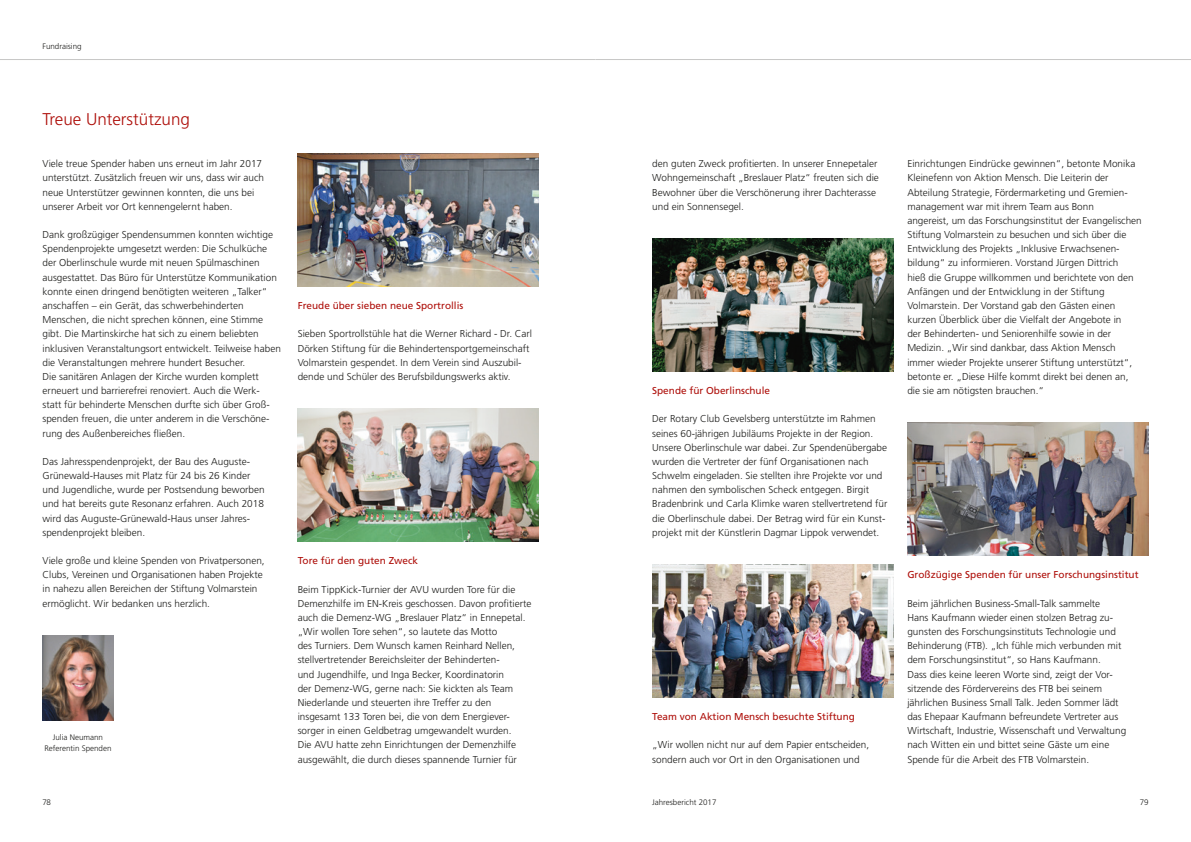
<style>
.page{position:relative;width:1191px;height:842px;background:#fff}
.page>*{position:absolute;margin:0;border:0;box-sizing:border-box;transform-origin:0 0}
.t1{font:300 17px "Frutiger LT Std";color:#ae0f0a}
.t2{font:300 10px/14.2px "Frutiger LT Std";color:#1d1d1b}
.t3{font:10px "Frutiger LT Std";color:#ae0f0a}
.t4{font:300 8px/11px "Frutiger LT Std";color:#1d1d1b;text-align:center}
</style>
<div class="page">
<hr style="left:0;top:59px;width:595px;height:1px;background:#c7c7c6">
<hr style="left:595px;top:59px;width:596px;height:1px;background:#c7c7c6">
<img style="left:298px;top:153px;width:241px;height:133px">
<img style="left:298px;top:408px;width:241px;height:133px">
<img style="left:43px;top:635px;width:70px;height:85px">
<img style="left:652px;top:238px;width:241px;height:133px">
<img style="left:652px;top:564px;width:241px;height:133px">
<img style="left:907px;top:422px;width:241px;height:134px">
<p class="t4" style="left:43px;top:40px;width:41px">Fundraising</p>
<h1 class="t1" style="left:43px;top:109px;width:149px">Treue Unterstützung</h1>
<p class="t2" style="left:43px;top:157px;width:223px">Viele treue Spender haben uns erneut im Jahr 2017 unterstützt. Zusätzlich freuen wir uns, dass wir auch neue Unterstützer gewinnen konnten, die uns bei unserer Arbeit vor Ort kennengelernt haben.</p>
<p class="t2" style="left:43px;top:228px;width:240px">Dank großzügiger Spendensummen konnten wichtige Spendenprojekte umgesetzt werden: Die Schulküche der Oberlinschule wurde mit neuen Spülmaschinen ausgestattet. Das Büro für Unterstütze Kommunikation konnte einen dringend benötigten weiteren „Talker“ anschaffen – ein Gerät, das schwerbehinderten Menschen, die nicht sprechen können, eine Stimme gibt. Die Martinskirche hat sich zu einem beliebten inklusiven Veranstaltungsort entwickelt. Teilweise haben die Veranstaltungen mehrere hundert Besucher.<br>Die sanitären Anlagen der Kirche wurden komplett erneuert und barrierefrei renoviert. Auch die Werk&shy;statt für behinderte Menschen durfte sich über Groß&shy;spenden freuen, die unter anderem in die Verschöne&shy;rung des Außenbereiches fließen.</p>
<p class="t2" style="left:43px;top:454px;width:224px">Das Jahresspendenprojekt, der Bau des Auguste-Grünewald-Hauses mit Platz für 24 bis 26 Kinder und Jugendliche, wurde per Postsendung beworben und hat bereits gute Resonanz erfahren. Auch 2018 wird das Auguste-Grünewald-Haus unser Jahres&shy;spendenprojekt bleiben.</p>
<p class="t2" style="left:43px;top:554px;width:224px">Viele große und kleine Spenden von Privatpersonen, Clubs, Vereinen und Organisationen haben Projekte in nahezu allen Bereichen der Stiftung Volmarstein ermöglicht. Wir bedanken uns herzlich.</p>
<p class="t4" style="left:44px;top:732px;width:68px">Julia Neumann<br>Referentin Spenden</p>
<p class="t3" style="left:298px;top:300px;width:167px">Freude über sieben neue Sportrollis</p>
<p class="t2" style="left:298px;top:327px;width:236px">Sieben Sportrollstühle hat die Werner Richard - Dr. Carl Dörken Stiftung für die Behindertensportgemeinschaft Volmarstein gespendet. In dem Verein sind Auszubil&shy;dende und Schüler des Berufsbildungswerks aktiv.</p>
<p class="t3" style="left:298px;top:555px;width:122px">Tore für den guten Zweck</p>
<p class="t2" style="left:298px;top:582px;width:235px">Beim TippKick-Turnier der AVU wurden Tore für die Demenzhilfe im EN-Kreis geschossen. Davon profitierte auch die Demenz-WG „Breslauer Platz“ in Ennepetal. „Wir wollen Tore sehen“, so lautete das Motto<br>des Turniers. Dem Wunsch kamen Reinhard Nellen, stellvertretender Bereichsleiter der Behinderten-<br>und Jugendhilfe, und Inga Becker, Koordinatorin<br>der Demenz-WG, gerne nach: Sie kickten als Team Niederlande und steuerten ihre Treffer zu den insgesamt 133 Toren bei, die von dem Energiever&shy;sorger in einen Geldbetrag umgewandelt wurden.<br>Die AVU hatte zehn Einrichtungen der Demenzhilfe ausgewählt, die durch dieses spannende Turnier für</p>
<p class="t2" style="left:652px;top:157px;width:228px">den guten Zweck profitierten. In unserer Ennepetaler Wohngemeinschaft „Breslauer Platz“ freuten sich die Bewohner über die Verschönerung ihrer Dachterasse und ein Sonnensegel.</p>
<p class="t3" style="left:652px;top:385px;width:119px">Spende für Oberlinschule</p>
<p class="t2" style="left:652px;top:412px;width:237px">Der Rotary Club Gevelsberg unterstützte im Rahmen seines 60-jährigen Jubiläums Projekte in der Region.<br>Unsere Oberlinschule war dabei. Zur Spendenübergabe wurden die Vertreter der fünf Organisationen nach Schwelm eingeladen. Sie stellten ihre Projekte vor und nahmen den symbolischen Scheck entgegen. Birgit Bradenbrink und Carla Klimke waren stellvertretend für die Oberlinschule dabei. Der Betrag wird für ein Kunst&shy;projekt mit der Künstlerin Dagmar Lippok verwendet.</p>
<p class="t3" style="left:652px;top:711px;width:204px">Team von Aktion Mensch besuchte Stiftung</p>
<p class="t2" style="left:652px;top:738px;width:218px">„Wir wollen nicht nur auf dem Papier entscheiden, sondern auch vor Ort in den Organisationen und</p>
<p class="t2" style="left:907px;top:157px;width:236px">Einrichtungen Eindrücke gewinnen“, betonte Monika Kleinefenn von Aktion Mensch. Die Leiterin der Abteilung Strategie, Fördermarketing und Gremien&shy;management war mit ihrem Team aus Bonn<br>angereist, um das Forschungsinstitut der Evangelischen Stiftung Volmarstein zu besuchen und sich über die Entwicklung des Projekts „Inklusive Erwachsenen&shy;bildung“ zu informieren. Vorstand Jürgen Dittrich<br>hieß die Gruppe willkommen und berichtete von den Anfängen und der Entwicklung in der Stiftung Volmarstein. Der Vorstand gab den Gästen einen kurzen Überblick über die Vielfalt der Angebote in<br>der Behinderten- und Seniorenhilfe sowie in der Medizin. „Wir sind dankbar, dass Aktion Mensch immer wieder Projekte unserer Stiftung unterstützt“, betonte er. „Diese Hilfe kommt direkt bei denen an, die sie am nötigsten brauchen.“</p>
<p class="t3" style="left:907px;top:569px;width:233px">Großzügige Spenden für unser Forschungsinstitut</p>
<p class="t2" style="left:907px;top:596px;width:220px">Beim jährlichen Business-Small-Talk sammelte<br>Hans Kaufmann wieder einen stolzen Betrag zu&shy;gunsten des Forschungsinstituts Technologie und Behinderung (FTB). „Ich fühle mich verbunden mit dem Forschungsinstitut“, so Hans Kaufmann.<br>Dass dies keine leeren Worte sind, zeigt der Vor&shy;sitzende des Fördervereins des FTB bei seinem jährlichen Business Small Talk. Jeden Sommer lädt das Ehepaar Kaufmann befreundete Vertreter aus Wirtschaft, Industrie, Wissenschaft und Verwaltung nach Witten ein und bittet seine Gäste um eine Spende für die Arbeit des FTB Volmarstein.</p>
<p class="t4" style="left:43px;top:797px;width:10px">78</p>
<p class="t4" style="left:652px;top:797px;width:66px">Jahresbericht 2017</p>
<p class="t4" style="left:1140px;top:797px;width:10px">79</p>
</div>
